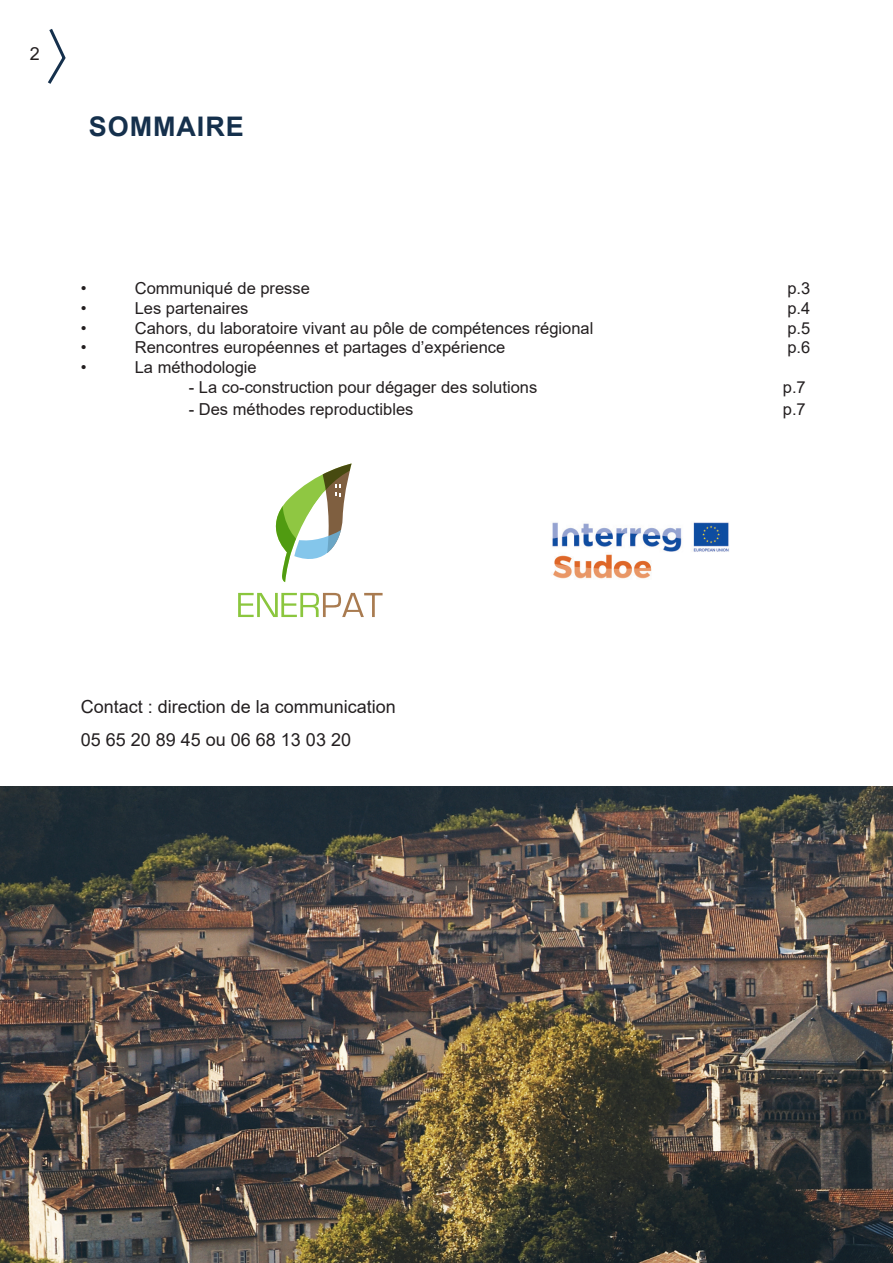
<style>
.page{position:relative;width:893px;height:1263px;background:#fff}
.page>*{position:absolute;margin:0;border:0;box-sizing:border-box;transform-origin:0 0}
.t1{font:700 27px "Arial";letter-spacing:.035em;color:#15304c}
.t2{font:18px/32.4px "Arial";color:#231f20}
.t3{font:16.5px "Arial";color:#231f20}
</style>
<div class="page">
<img style="left:0;top:787px;width:893px;height:476px">
<svg style="left:48px;top:29px;width:18px;height:55px"></svg>
<svg style="left:238px;top:593px;width:145px;height:24px"></svg>
<svg style="left:275px;top:463px;width:77px;height:119px"></svg>
<img style="left:552px;top:522px;width:177px;height:57px">
<p class="t2" style="left:30px;top:37px;width:12px">2</p>
<h1 class="t1" style="left:89px;top:107px;width:157px">SOMMAIRE</h1>
<p class="t3" style="left:81px;top:277px;width:7px">•</p>
<p class="t3" style="left:135px;top:277px;width:177px">Communiqué de presse</p>
<p class="t3" style="left:787px;top:277px;width:24px">p.3</p>
<p class="t3" style="left:81px;top:297px;width:7px">•</p>
<p class="t3" style="left:135px;top:297px;width:115px">Les partenaires</p>
<p class="t3" style="left:787px;top:297px;width:24px">p.4</p>
<p class="t3" style="left:81px;top:316px;width:7px">•</p>
<p class="t3" style="left:135px;top:316px;width:460px">Cahors, du laboratoire vivant au pôle de compétences régional</p>
<p class="t3" style="left:787px;top:316px;width:24px">p.5</p>
<p class="t3" style="left:81px;top:336px;width:7px">•</p>
<p class="t3" style="left:135px;top:336px;width:372px">Rencontres européennes et partages d’expérience</p>
<p class="t3" style="left:787px;top:336px;width:24px">p.6</p>
<p class="t3" style="left:81px;top:356px;width:7px">•</p>
<p class="t3" style="left:135px;top:356px;width:123px">La méthodologie</p>
<p class="t3" style="left:189px;top:376px;width:350px">- La co-construction pour dégager des solutions</p>
<p class="t3" style="left:783px;top:376px;width:24px">p.7</p>
<p class="t3" style="left:189px;top:397px;width:226px">- Des méthodes reproductibles</p>
<p class="t3" style="left:783px;top:397px;width:24px">p.7</p>
<p class="t2" style="left:81px;top:691px;width:317px">Contact : direction de la communication<br>05 65 20 89 45 ou 06 68 13 03 20</p>
</div>
